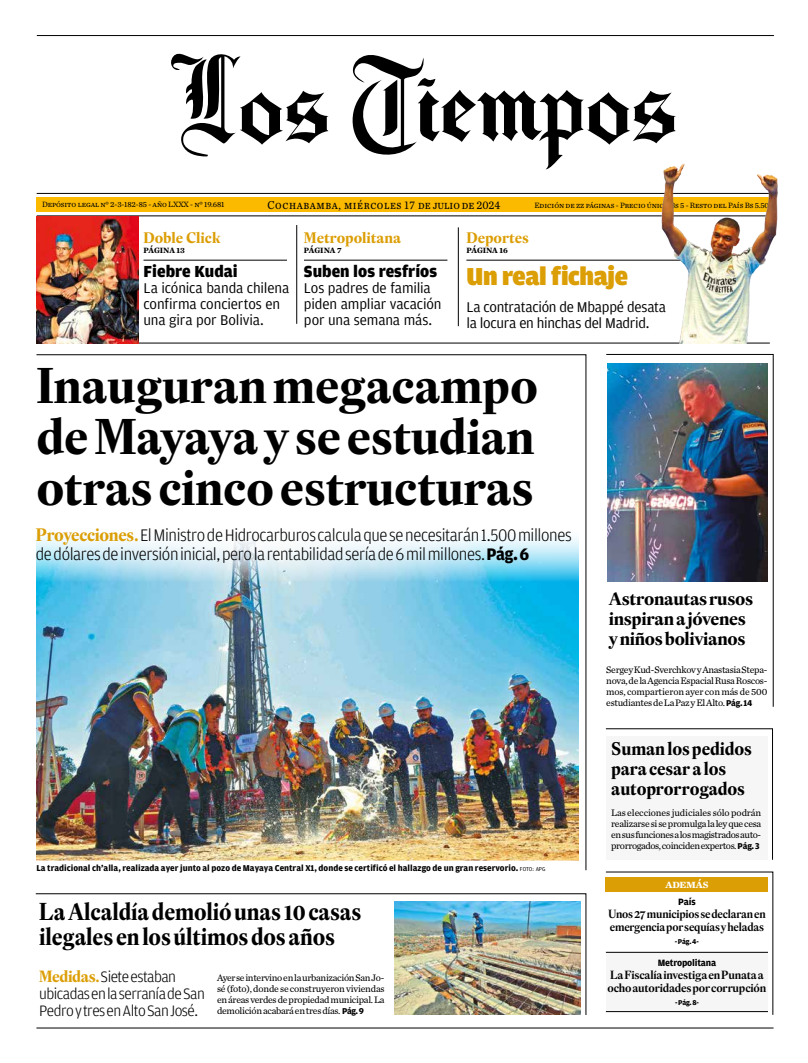
<style>
.page{position:relative;width:808px;height:1063px;background:#fff}
.page>*{position:absolute;margin:0;border:0;box-sizing:border-box;transform-origin:0 0}
.t1{font:700 49.2px/51.2px "Eudald Headline";letter-spacing:-.01em;color:#000;text-align:justify}
.t2{font:900 26px "Amplitude";letter-spacing:-.01em;color:#dc9e05}
.t3{font:700 24px/25px "Eudald Headline";letter-spacing:-.01em;color:#000;scale:.92 1}
.t4{font:700 18px/20px "Eudald Headline";letter-spacing:-.02em;color:#000}
.t5{font:700 18px/20px "Eudald Headline";letter-spacing:-.02em;color:#000;scale:.96 1}
.t6{font:300 17.7px/18.7px "Amplitude";letter-spacing:-.025em;color:#000;scale:.96 1}
.t7{font:900 17px "Amplitude";color:#000}
.t8{font:300 16px/17px "Amplitude";letter-spacing:-.035em;color:#000}
.t9{font:15px/16px "Amplitude";letter-spacing:-.01em;color:#000}
.t10{font:700 15px "Eudald Headline";letter-spacing:-.005em;color:#dc9e05}
.t11{font:12px "Chronicle Text G2";letter-spacing:.05em;color:#000;scale:.9 1}
.t12{font:600 11.7px/13px "Eudald Headline";letter-spacing:-.02em;color:#000}
.t13{font:9.8px/11px "Chronicle Text G2";letter-spacing:-.03em;color:#000;text-align:justify}
.t14{font:700 9.7px "Amplitude";letter-spacing:-.02em;color:#000}
.t15{font:700 9.4px "Chronicle Text G1";letter-spacing:-.025em;color:#fff;scale:1.06 1}
.t16{font:700 9px "Amplitude";color:#000}
.t17{font:8px "Chronicle Text G2";letter-spacing:-.01em;color:#000}
.t18{font:700 8px "Chronicle Text G1";letter-spacing:-.005em;color:#000}
.t19{font:700 7.4px "Amplitude";letter-spacing:-.02em;color:#000}
.s1{font-family:"Eudald Headline";font-weight:700;color:#dc9e05}
.s2{font-weight:700}
.s3{font-weight:400;font-size:6px}
.s4{font-family:"Amplitude";font-weight:700;font-size:9px}
</style>
<div class="page">
<img style="left:36px;top:354px;width:550px;height:516px">
<svg style="left:36px;top:894px;width:550px;height:121px"></svg>
<hr style="left:36px;top:1028px;width:737px;height:1px;background:#000">
<hr style="left:458px;top:227px;width:1px;height:99px;background:#000">
<hr style="left:466px;top:260px;width:216px;height:1px;background:#000">
<hr style="left:37px;top:343px;width:733px;height:1px;background:#000">
<svg style="left:606px;top:872px;width:167px;height:143px"></svg>
<hr style="left:606px;top:952px;width:162px;height:1px;background:#000">
<hr style="left:606px;top:1011px;width:162px;height:1px;background:#000">
<hr style="left:143px;top:260px;width:144px;height:1px;background:#000">
<hr style="left:304px;top:260px;width:143px;height:1px;background:#000">
<img style="left:606px;top:354px;width:167px;height:353px">
<svg style="left:606px;top:729px;width:167px;height:131px"></svg>
<div style="left:606px;top:736px;width:162px;height:124px;background:#f6f6f6"></div>
<hr style="left:297px;top:225px;width:1px;height:99px;background:#000">
<hr style="left:37px;top:216px;width:737px;height:1px;background:#000">
<hr style="left:37px;top:193px;width:737px;height:1px;background:#000">
<svg style="left:171px;top:53px;width:158px;height:104px"></svg>
<svg style="left:352px;top:55px;width:324px;height:114px"></svg>
<div style="left:36px;top:197px;width:738px;height:15px;background:#fbba00"></div>
<hr style="left:37px;top:35px;width:737px;height:1px;background:#000">
<img style="left:653px;top:153px;width:125px;height:191px">
<img style="left:36px;top:216px;width:102px;height:127px">
<img style="left:395px;top:901px;width:185px;height:114px">
<p class="t17" style="left:42px;top:199px;width:184px">Depósito legal nº 2-3-182-85 - año LXXX - nº 19.681</p>
<p class="t11" style="left:267px;top:196px;width:260px">Cochabamba, miércoles 17 de julio de 2024</p>
<p class="t17" style="left:534px;top:199px;width:236px">Edición de zz páginas - Precio único Bs 5 - Resto del País Bs 5.50</p>
<h3 class="t10" style="left:143px;top:227px;width:79px">Doble Click</h3>
<p class="t18" style="left:143px;top:244px;width:43px">PÁGINA 13</p>
<h3 class="t7" style="left:143px;top:262px;width:96px">Fiebre Kudai</h3>
<h3 class="t9" style="left:143px;top:280px;width:147px">La icónica banda chilena confirma conciertos en una gira por Bolivia.</h3>
<h3 class="t10" style="left:304px;top:227px;width:99px">Metropolitana</h3>
<p class="t18" style="left:304px;top:244px;width:39px">PÁGINA 7</p>
<h3 class="t7" style="left:304px;top:262px;width:135px">Suben los resfríos</h3>
<h3 class="t9" style="left:304px;top:280px;width:139px">Los padres de familia piden ampliar vacación por una semana más.</h3>
<h3 class="t10" style="left:466px;top:227px;width:64px">Deportes</h3>
<p class="t18" style="left:466px;top:244px;width:43px">PÁGINA 16</p>
<h2 class="t2" style="left:466px;top:262px;width:163px">Un real fichaje</h2>
<h3 class="t9" style="left:466px;top:299px;width:201px">La contratación de Mbappé desata la locura en hinchas del Madrid.</h3>
<h1 class="t1" style="left:36px;top:359px;width:503px">Inauguran megacampo de Mayaya y se estudian otras cinco estructuras</h1>
<h3 class="t6" style="left:36px;top:526px;width:560px"><span class="s1">Proyecciones.</span> El Ministro de Hidrocarburos calcula que se necesitarán 1.500 millones de dólares de inversión inicial, pero la rentabilidad sería de 6 mil millones. <span class="s2">Pág. 6</span></h3>
<p class="t16" style="left:36px;top:863px;width:510px">La tradicional ch’alla, realizada ayer junto al pozo de Mayaya Central X1, donde se certificó el hallazgo de un gran reservorio. <span class="s3">FOTO: APG</span></p>
<h3 class="t3" style="left:39px;top:899px;width:352px">La Alcaldía demolió unas 10 casas ilegales en los últimos dos años</h3>
<p class="t13" style="left:217px;top:972px;width:169px">Ayer se intervino en la urbanización San Jo&shy;sé (foto), donde se construyeron viviendas en áreas verdes de propiedad municipal. La demolición acabará en tres días. <span class="s4">Pág. 9</span></p>
<h3 class="t8" style="left:39px;top:968px;width:167px"><span class="s1">Medidas.</span> Siete estaban ubicadas en la serranía de San<br>Pedro y tres en Alto San José.</h3>
<h3 class="t4" style="left:609px;top:588px;width:146px">Astronautas rusos inspiran a jóvenes y niños bolivianos</h3>
<p class="t13" style="left:606px;top:664px;width:163px">Sergey Kud-Sverchkov y Anastasia Stepa&shy;nova, de la Agencia Espacial Rusa Roscos&shy;mos, compartieron ayer con más de 500 estudiantes de La Paz y El Alto. <span class="s4">Pág. 14</span></p>
<h3 class="t5" style="left:611px;top:738px;width:148px">Suman los pedidos para cesar a los autoprorrogados</h3>
<p class="t13" style="left:611px;top:807px;width:152px">Las elecciones judiciales sólo podrán realizarse si se promulga la ley que cesa en sus funciones a los magistrados auto&shy;prorrogados, coinciden expertos. <span class="s4">Pág. 3</span></p>
<p class="t15" style="left:665px;top:877px;width:42px">ADEMÁS</p>
<p class="t14" style="left:678px;top:896px;width:19px">País</p>
<p class="t12" style="left:608px;top:907px;width:159px">Unos 27 municipios se declaran en emergencia por sequías y heladas</p>
<p class="t19" style="left:675px;top:938px;width:26px">- Pág. 4-</p>
<p class="t14" style="left:658px;top:957px;width:60px">Metropolitana</p>
<p class="t12" style="left:607px;top:968px;width:160px">La Fiscalía investiga en Punata a ocho autoridades por corrupción</p>
<p class="t19" style="left:675px;top:999px;width:25px">- Pág. 8-</p>
</div>
